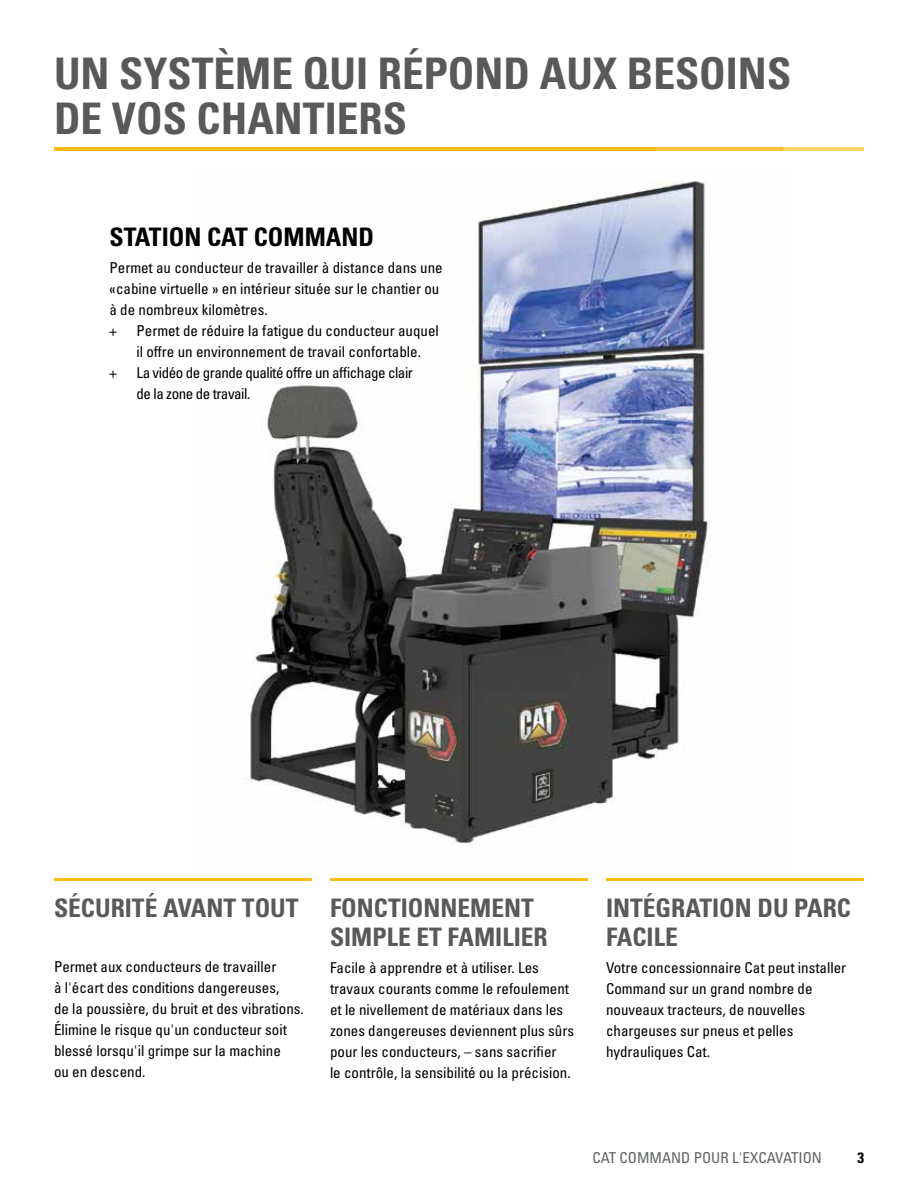
<style>
.page{position:relative;width:918px;height:1188px;background:#fff}
.page>*{position:absolute;margin:0;border:0;box-sizing:border-box;transform-origin:0 0}
.t1{font:43.5px/45px "Univers LTCYR 67 Bold Cond";color:#58595b}
.t2{font:25.5px/28.5px "Univers LTCYR 67 Bold Cond";color:#58595b}
.t3{font:25.5px "Univers LTCYR 67 Bold Cond";color:#000}
.t4{font:condensed 15px/21px "Univers LTCYR 57";color:#000}
.t5{font:condensed 15px/21px "Univers LTCYR 57";letter-spacing:-.03em;color:#000}
.t6{font:condensed 15px "Univers LTCYR 57";color:#5e6263}
.t7{font:15px "Univers LTCYR 67 Bold Cond";color:#000}
</style>
<div class="page">
<img style="left:194px;top:181px;width:594px;height:701px">
<hr style="left:54px;top:147px;width:601px;height:4px;background:#fdba12">
<hr style="left:654px;top:147px;width:128px;height:4px;background:#fdc436">
<hr style="left:782px;top:147px;width:82px;height:4px;background:#fdd265">
<hr style="left:54px;top:878px;width:258px;height:3px;background:#fdba12">
<hr style="left:606px;top:878px;width:258px;height:3px;background:#fdba12">
<hr style="left:330px;top:878px;width:258px;height:3px;background:#fdba12">
<h1 class="t1" style="left:54px;top:50px;width:739px">UN SYSTÈME QUI RÉPOND AUX BESOINS<br>DE VOS CHANTIERS</h1>
<h2 class="t3" style="left:110px;top:222px;width:266px">STATION CAT COMMAND</h2>
<p class="t4" style="left:110px;top:257px;width:335px">Permet au conducteur de travailler à distance dans une «cabine virtuelle » en intérieur située sur le chantier ou à de nombreux kilomètres.<br>+</p>
<p class="t4" style="left:136px;top:320px;width:304px">Permet de réduire la fatigue du conducteur auquel il offre un environnement de travail confortable.</p>
<p class="t4" style="left:110px;top:362px;width:9px">+</p>
<p class="t5" style="left:136px;top:362px;width:278px">La vidéo de grande qualité offre un affichage clair de la zone de travail.</p>
<h2 class="t2" style="left:54px;top:893px;width:246px">SÉCURITÉ AVANT TOUT</h2>
<p class="t4" style="left:54px;top:956px;width:251px">Permet aux conducteurs de travailler<br>à l'écart des conditions dangereuses,<br>de la poussière, du bruit et des vibrations.<br>Élimine le risque qu'un conducteur soit blessé lorsqu'il grimpe sur la machine<br>ou en descend.</p>
<h2 class="t2" style="left:330px;top:893px;width:219px">FONCTIONNEMENT<br>SIMPLE ET FAMILIER</h2>
<p class="t4" style="left:330px;top:957px;width:246px">Facile à apprendre et à utiliser. Les travaux courants comme le refoulement et le nivellement de matériaux dans les zones dangereuses deviennent plus sûrs pour les conducteurs, – sans sacrifier<br>le contrôle, la sensibilité ou la précision.</p>
<h2 class="t2" style="left:606px;top:893px;width:247px">INTÉGRATION DU PARC<br>FACILE</h2>
<p class="t4" style="left:606px;top:956px;width:242px">Votre concessionnaire Cat peut installer<br>Command sur un grand nombre de nouveaux tracteurs, de nouvelles chargeuses sur pneus et pelles hydrauliques Cat.</p>
<p class="t6" style="left:592px;top:1148px;width:231px">CAT COMMAND POUR L'EXCAVATION</p>
<p class="t7" style="left:857px;top:1148px;width:8px">3</p>
</div>
